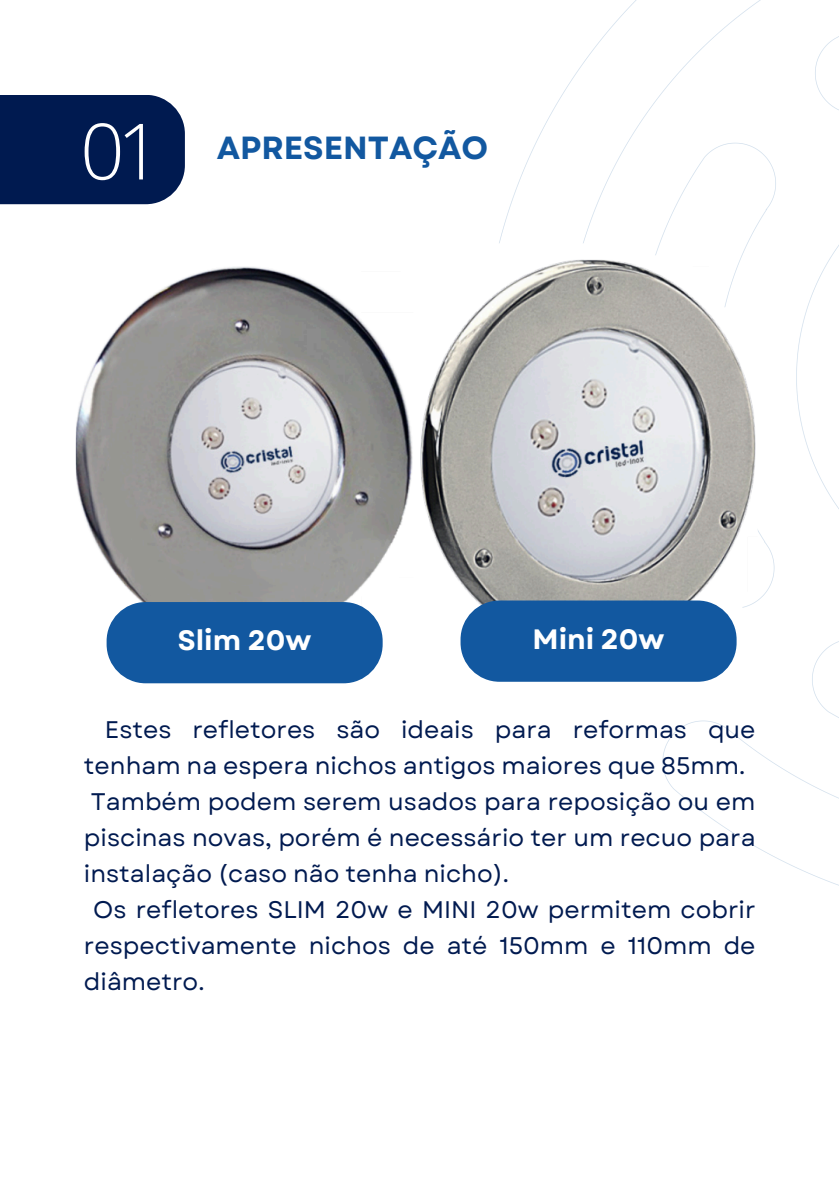
<style>
.page{position:relative;width:839px;height:1191px;background:#fff}
.page>*{position:absolute;margin:0;border:0;box-sizing:border-box;transform-origin:0 0}
.t1{font:300 77.8px "Open Sans";color:#fff}
.t2{font:700 32px "Garet";color:#1258a0}
.t3{font:700 28px "Garet";color:#fff}
.t4{font:24px/36px "Garet";color:#001a50;text-align:justify}
</style>
<div class="page">
<img style="left:492px;top:0;width:346px;height:885px">
<img style="left:76px;top:267px;width:337px;height:374px">
<img style="left:420px;top:243px;width:337px;height:400px;border-radius:18px">
<div style="left:107px;top:602px;width:275px;height:81px;background:#1258a0;border-radius:39px"></div>
<div style="left:460px;top:601px;width:276px;height:81px;background:#1258a0;border-radius:39px"></div>
<div style="left:0;top:95px;width:185px;height:109px;background:#001a50"></div>
<p class="t1" style="left:80px;top:96px;width:83px">01</p>
<p class="t2" style="left:217px;top:125px;width:273px">APRESENTAÇÃO</p>
<p class="t3" style="left:178px;top:620px;width:135px">Slim 20w</p>
<p class="t3" style="left:532px;top:619px;width:133px">Mini 20w</p>
<p class="t4" style="left:84px;top:711px;width:673px;text-indent:21px">Estes refletores são ideais para reformas que tenham na espera nichos antigos maiores que 85mm.</p>
<h2 class="t4" style="left:84px;top:783px;width:673px">Também podem serem usados para reposição ou em piscinas novas, porém é necessário ter um recuo para instalação (caso não tenha nicho).</h2>
<h2 class="t4" style="left:84px;top:891px;width:673px;text-indent:9px">Os refletores SLIM 20w e MINI 20w permitem cobrir respectivamente nichos de até 150mm e 110mm de diâmetro.</h2>
</div>
